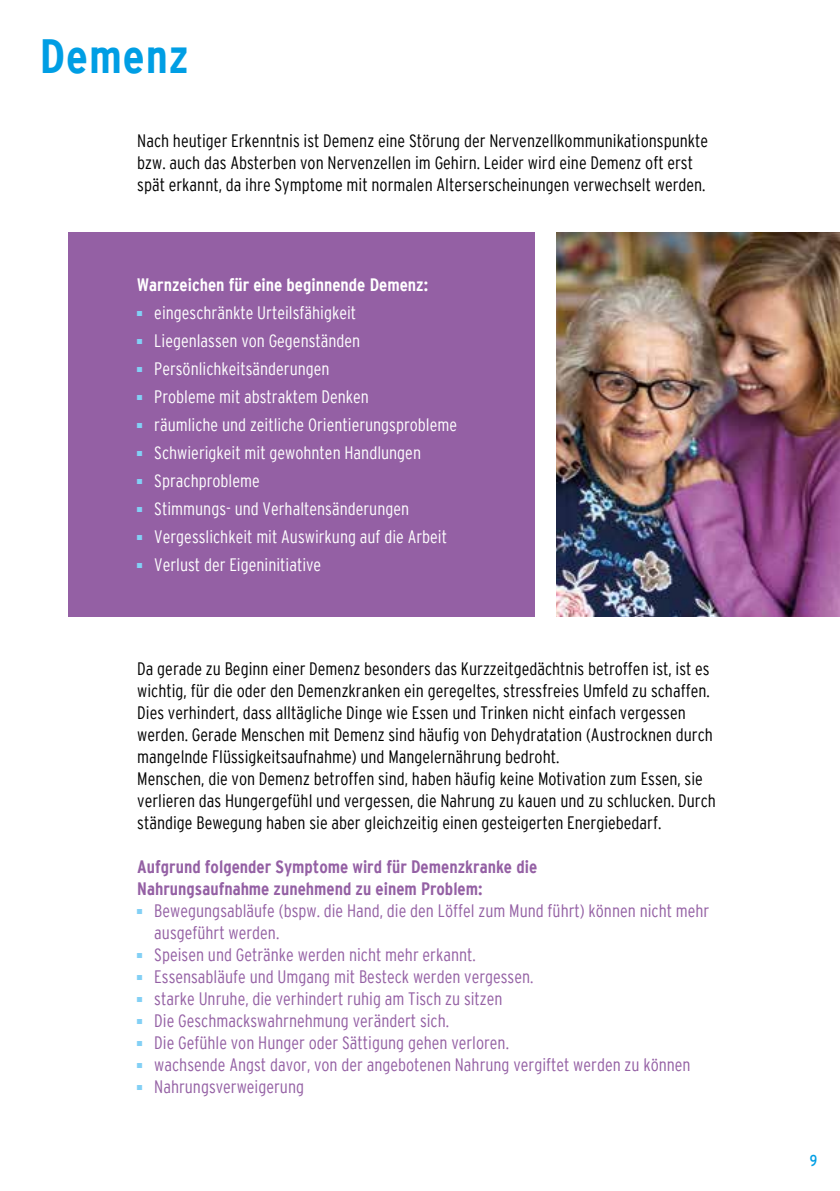
<style>
.page{position:relative;width:840px;height:1191px;background:#fff}
.page>*{position:absolute;margin:0;border:0;box-sizing:border-box;transform-origin:0 0}
.t1{font:700 condensed 48px "Interstate";letter-spacing:.02em;color:#009ee4}
.t2{font:300 condensed 18px/22px "Interstate";color:#000}
.t3{font:300 condensed 18px/22px "Interstate";color:#9460a4}
.t4{font:300 condensed 18px/28px "Interstate";color:#fff}
.t5{font:700 condensed 18px/22px "Interstate";color:#9460a4}
.t6{font:700 condensed 18px "Interstate";color:#fff}
.t7{font:16px "Inter Reg Con";color:#009ee4}
</style>
<div class="page">
<div style="left:68px;top:232px;width:466px;height:384px;background:#9460a4"></div>
<img style="left:556px;top:232px;width:283px;height:384px">
<h1 class="t1" style="left:40px;top:35px;width:150px">Demenz</h1>
<p class="t2" style="left:137px;top:130px;width:572px">Nach heutiger Erkenntnis ist Demenz eine Störung der Nervenzellkommunikationspunkte bzw . auch das Absterben von Nervenzellen im Gehirn . Leider wird eine Demenz oft erst spät erkannt, da ihre Symptome mit normalen Alterserscheinungen verwechselt werden .</p>
<p class="t6" style="left:137px;top:277px;width:292px">Warnzeichen für eine beginnende Demenz:</p>
<p class="t4" style="left:154px;top:300px;width:304px">eingeschränkte Urteilsfähigkeit<br>Liegenlassen von Gegenständen Persönlichkeitsänderungen<br>Probleme mit abstraktem Denken<br>räumliche und zeitliche Orientierungsprobleme Schwierigkeit mit gewohnten Handlungen Sprachprobleme<br>Stimmungs- und Verhaltensänderungen Vergesslichkeit mit Auswirkung auf die Arbeit Verlust der Eigeninitiative</p>
<p class="t2" style="left:137px;top:658px;width:579px">Da gerade zu Beginn einer Demenz besonders das Kurzzeitgedächtnis betroffen ist, ist es wichtig, für die oder den Demenzkranken ein geregeltes, stressfreies Umfeld zu schaffen .<br>Dies verhindert, dass alltägliche Dinge wie Essen und Trinken nicht einfach vergessen werden . Gerade Menschen mit Demenz sind häufig von Dehydratation (Austrocknen durch mangelnde Flüssigkeitsaufnahme) und Mangelernährung bedroht .<br>Menschen, die von Demenz betroffen sind, haben häufig keine Motivation zum Essen, sie verlieren das Hungergefühl und vergessen, die Nahrung zu kauen und zu schlucken . Durch ständige Bewegung haben sie aber gleichzeitig einen gesteigerten Energiebedarf .</p>
<p class="t5" style="left:137px;top:856px;width:401px">Aufgrund folgender Symptome wird für Demenzkranke die<br>Nahrungsaufnahme zunehmend zu einem Problem:</p>
<p class="t3" style="left:154px;top:900px;width:556px">Bewegungsabläufe (bspw . die Hand, die den Löffel zum Mund führt) können nicht mehr ausgeführt werden .<br>Speisen und Getränke werden nicht mehr erkannt .<br>Essensabläufe und Umgang mit Besteck werden vergessen .<br>starke Unruhe, die verhindert ruhig am Tisch zu sitzen<br>Die Geschmackswahrnehmung verändert sich .<br>Die Gefühle von Hunger oder Sättigung gehen verloren .<br>wachsende Angst davor, von der angebotenen Nahrung vergiftet werden zu können Nahrungsverweigerung</p>
<p class="t7" style="left:809px;top:1153px;width:9px">9</p>
</div>
